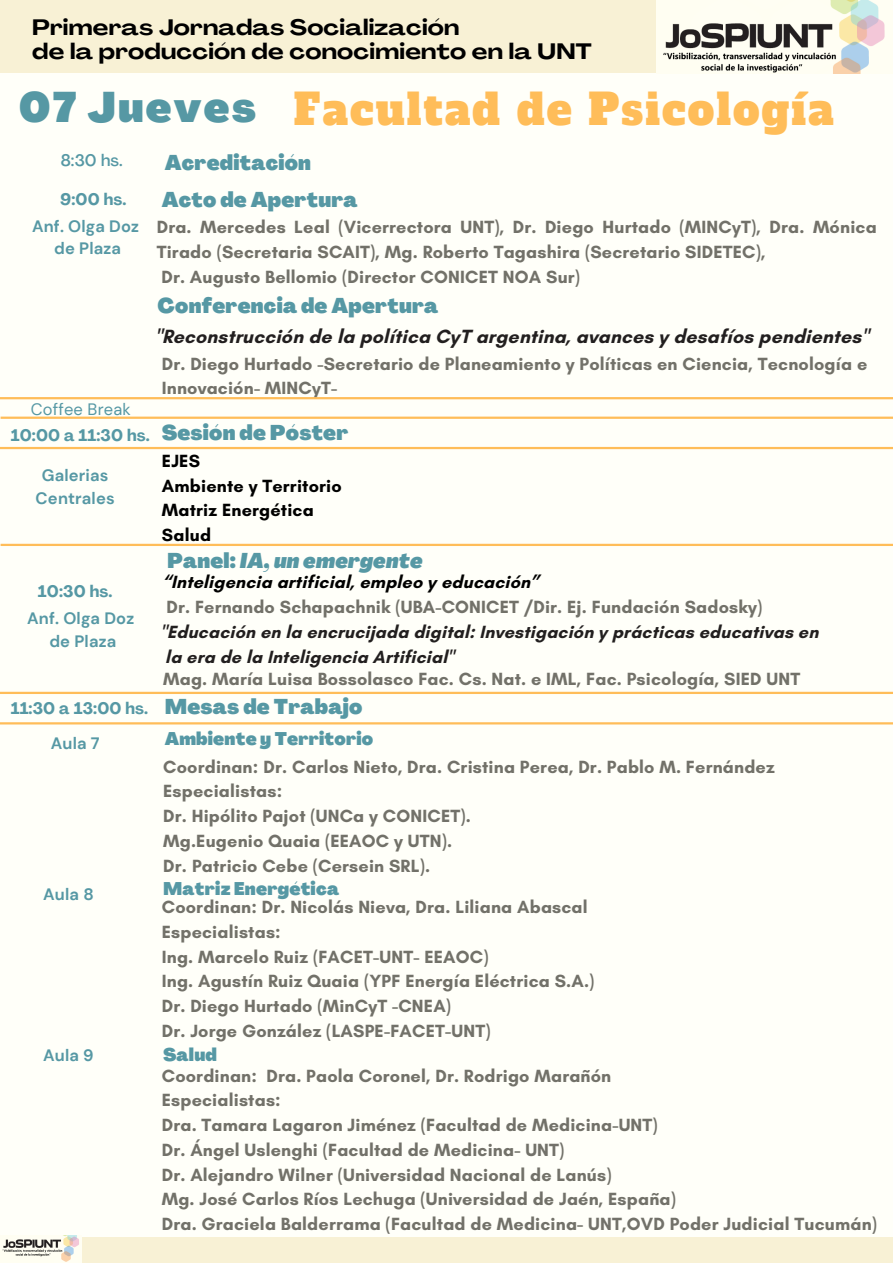
<style>
.page{position:relative;width:893px;height:1264px;background:#fff}
.page>*{position:absolute;margin:0;border:0;box-sizing:border-box;transform-origin:0 0}
.t1{font:42px "Alfa Slab One";letter-spacing:.05em;color:#ffbd59}
.t2{font:900 42px "Agrandir";letter-spacing:.05em;color:#5698a4}
.t3{font:700 expanded 22.05px "Agrandir";letter-spacing:.01em;color:#000}
.t4{font:900 21px "Agrandir";letter-spacing:.01em;color:#5698a4}
.t5{font:italic 900 21px "Agrandir";letter-spacing:.01em;color:#5698a4}
.t6{font:700 19.5px "Glacial Indifference";letter-spacing:.01em;color:#221f1f}
.t7{font:700 18px/24.8px "Glacial Indifference";letter-spacing:.01em;color:#727169}
.t8{font:700 18px "Glacial Indifference";letter-spacing:.01em;color:#221f1f}
.t9{font:700 18px "Glacial Indifference";letter-spacing:.01em;color:#000}
.t10{font:900 18px "Agrandir";letter-spacing:.01em;color:#5698a4}
.t11{font:700 16.5px/22.5px "DM Sans";letter-spacing:.01em;color:#5698a4;text-align:center}
.t12{font:700 16.5px "Agrandir";letter-spacing:.01em;color:#5698a4}
.t13{font:16.5px "DM Sans";letter-spacing:.01em;color:#5698a4}
.t14{font:500 16.5px "Agrandir";color:#5698a4}
.s1{font-style:normal}
</style>
<div class="page">
<div style="left:0;top:0;width:892px;height:1262px;background:#fffff9"></div>
<div style="left:0;top:0;width:892px;height:73px;background:#f8f1d5"></div>
<div style="left:0;top:1237px;width:892px;height:25px;background:#f8f1d5"></div>
<hr style="left:1px;top:416px;width:891px;height:3px;background:#ffbd59">
<img style="left:656px;top:0;width:236px;height:73px">
<hr style="left:0;top:722px;width:892px;height:2px;background:#ffbd59">
<hr style="left:0;top:397px;width:892px;height:2px;background:#ffbd59">
<hr style="left:0;top:691px;width:892px;height:3px;background:#ffbd59">
<img style="left:1px;top:1235px;width:81px;height:27px">
<hr style="left:0;top:447px;width:892px;height:2px;background:#ffbd59">
<hr style="left:1px;top:544px;width:891px;height:2px;background:#ffbd59">
<p class="t3" style="left:32px;top:18px;width:429px">Primeras Jornadas Socialización</p>
<p class="t3" style="left:32px;top:43px;width:561px">de la producción de conocimiento en la UNT</p>
<p class="t2" style="left:19px;top:90px;width:239px">07 Jueves</p>
<p class="t1" style="left:294px;top:81px;width:541px">Facultad de Psicología</p>
<p class="t14" style="left:61px;top:153px;width:64px">8:30 hs.</p>
<p class="t12" style="left:60px;top:193px;width:68px">9:00 hs.</p>
<p class="t11" style="left:32px;top:215px;width:109px">Anf. Olga Doz</p>
<p class="t11" style="left:54px;top:237px;width:68px">de Plaza</p>
<p class="t13" style="left:31px;top:398px;width:102px">Coffee Break</p>
<p class="t4" style="left:165px;top:154px;width:148px">Acreditación</p>
<p class="t4" style="left:162px;top:191px;width:197px">Acto de Apertura</p>
<p class="t7" style="left:157px;top:215px;width:721px">Dra. Mercedes Leal (Vicerrectora UNT), Dr. Diego Hurtado (MINCyT), Dra. Mónica<br>Tirado (Secretaria SCAIT), Mg. Roberto Tagashira (Secretario SIDETEC),</p>
<p class="t7" style="left:161px;top:264px;width:420px">Dr. Augusto Bellomio (Director CONICET NOA Sur)</p>
<p class="t4" style="left:158px;top:297px;width:282px">Conferencia de Apertura</p>
<p class="t6" style="left:155px;top:324px;width:714px">"Reconstrucción de la política CyT argentina, avances y desafíos pendientes"</p>
<p class="t7" style="left:162px;top:351px;width:707px">Dr. Diego Hurtado -Secretario de Planeamiento y Políticas en Ciencia, Tecnología e<br>Innovación- MINCyT-</p>
<p class="t12" style="left:11px;top:429px;width:141px">10:00 a 11:30 hs.</p>
<p class="t11" style="left:36px;top:464px;width:81px">Galerias<br>Centrales</p>
<p class="t12" style="left:38px;top:584px;width:76px">10:30 hs.</p>
<p class="t11" style="left:27px;top:607px;width:109px">Anf. Olga Doz</p>
<p class="t11" style="left:49px;top:630px;width:68px">de Plaza</p>
<p class="t4" style="left:162px;top:424px;width:188px">Sesión de Póster</p>
<p class="t9" style="left:162px;top:450px;width:40px">EJES</p>
<p class="t9" style="left:162px;top:474px;width:181px">Ambiente y Territorio</p>
<p class="t9" style="left:162px;top:499px;width:153px">Matriz Energética</p>
<p class="t9" style="left:162px;top:524px;width:51px">Salud</p>
<p class="t5" style="left:167px;top:552px;width:257px"><span class="s1">Panel:</span> IA, un emergente</p>
<p class="t9" style="left:162px;top:571px;width:379px">“Inteligencia artificial, empleo y educación”</p>
<p class="t7" style="left:166px;top:594px;width:597px">Dr. Fernando Schapachnik (UBA-CONICET /Dir. Ej. Fundación Sadosky)</p>
<p class="t8" style="left:161px;top:621px;width:659px">"Educación en la encrucijada digital: Investigación y prácticas educativas en</p>
<p class="t8" style="left:165px;top:646px;width:290px">la era de la Inteligencia Artificial"</p>
<p class="t7" style="left:163px;top:666px;width:638px">Mag. María Luisa Bossolasco Fac. Cs. Nat. e IML, Fac. Psicología, SIED UNT</p>
<p class="t12" style="left:11px;top:702px;width:139px">11:30 a 13:00 hs.</p>
<p class="t4" style="left:165px;top:698px;width:199px">Mesas de Trabajo</p>
<p class="t7" style="left:163px;top:754px;width:613px">Coordinan: Dr. Carlos Nieto, Dra. Cristina Perea, Dr. Pablo M. Fernández</p>
<p class="t7" style="left:163px;top:778px;width:120px">Especialistas:</p>
<p class="t7" style="left:163px;top:803px;width:309px">Dr. Hipólito Pajot (UNCa y CONICET).</p>
<p class="t7" style="left:163px;top:828px;width:290px">Mg.Eugenio Quaia (EEAOC y UTN).</p>
<p class="t7" style="left:163px;top:853px;width:268px">Dr. Patricio Cebe (Cersein SRL).</p>
<p class="t10" style="left:165px;top:731px;width:210px">Ambiente y Territorio</p>
<p class="t11" style="left:51px;top:731px;width:50px">Aula 7</p>
<p class="t11" style="left:43px;top:883px;width:52px">Aula 8</p>
<p class="t11" style="left:43px;top:1043px;width:52px">Aula 9</p>
<p class="t10" style="left:163px;top:881px;width:177px">Matriz Energética</p>
<p class="t7" style="left:162px;top:894px;width:427px">Coordinan: Dr. Nicolás Nieva, Dra. Liliana Abascal</p>
<p class="t7" style="left:162px;top:919px;width:120px">Especialistas:</p>
<p class="t7" style="left:162px;top:943px;width:328px">Ing. Marcelo Ruiz (FACET-UNT- EEAOC)</p>
<p class="t7" style="left:162px;top:968px;width:434px">Ing. Agustín Ruiz Quaia (YPF Energía Eléctrica S.A.)</p>
<p class="t7" style="left:162px;top:993px;width:291px">Dr. Diego Hurtado (MinCyT -CNEA)</p>
<p class="t7" style="left:162px;top:1018px;width:330px">Dr. Jorge González (LASPE-FACET-UNT)</p>
<p class="t7" style="left:162px;top:1062px;width:451px">Coordinan: Dra. Paola Coronel, Dr. Rodrigo Marañón</p>
<p class="t7" style="left:162px;top:1087px;width:120px">Especialistas:</p>
<p class="t7" style="left:162px;top:1112px;width:497px">Dra. Tamara Lagaron Jiménez (Facultad de Medicina-UNT)</p>
<p class="t7" style="left:162px;top:1137px;width:404px">Dr. Ángel Uslenghi (Facultad de Medicina- UNT)</p>
<p class="t7" style="left:162px;top:1161px;width:451px">Dr. Alejandro Wilner (Universidad Nacional de Lanús)</p>
<p class="t7" style="left:162px;top:1186px;width:515px">Mg. José Carlos Ríos Lechuga (Universidad de Jaén, España)</p>
<p class="t7" style="left:162px;top:1211px;width:716px">Dra. Graciela Balderrama (Facultad de Medicina- UNT,OVD Poder Judicial Tucumán)</p>
<p class="t10" style="left:163px;top:1047px;width:55px">Salud</p>
</div>
